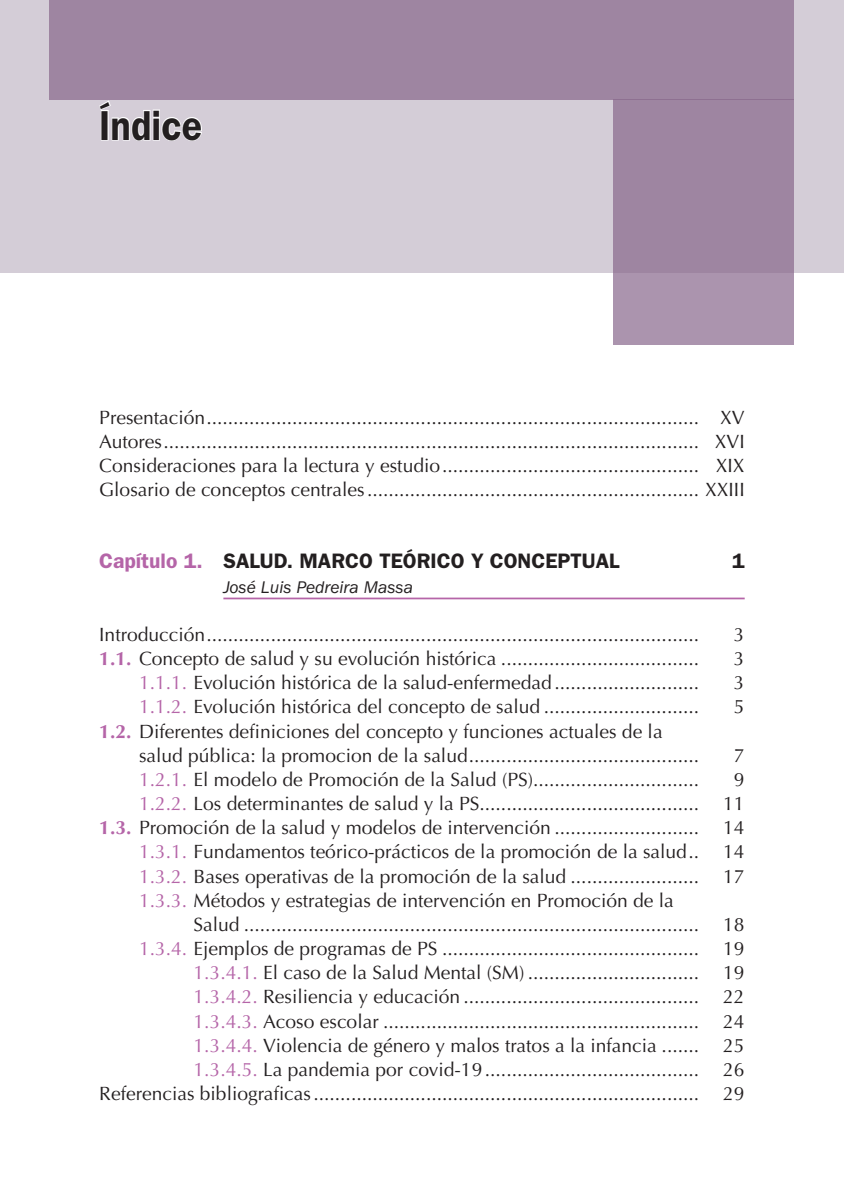
<style>
.page{position:relative;width:844px;height:1191px;background:#fff}
.page>*{position:absolute;margin:0;border:0;box-sizing:border-box;transform-origin:0 0}
.t1{font:600 42px "ITC Franklin Gothic Std";color:#231f20;scale:.9 1}
.t2{font:600 21px "ITC Franklin Gothic Std";color:#231f20}
.t3{font:19.25px/24.2px "Optima LT Std";color:#231f20}
.t4{font:italic 17.5px "ITC Franklin Gothic Std";color:#231f20}
.s1{color:#b565a8}
.s2{font-weight:700;color:#b565a8}
</style>
<div class="page">
<hr style="left:223px;top:597px;width:521px;height:2px;background:#b565a8">
<div style="left:0;top:0;width:843px;height:272px;background:#d4cdd7"></div>
<div style="left:50px;top:0;width:744px;height:99px;background:#9e85a1"></div>
<div style="left:613px;top:99px;width:181px;height:246px;background:linear-gradient(to right,#a289a5,#a289a5)"></div>
<svg style="left:98px;top:99px;width:105px;height:42px"></svg>
<h1 class="t1" style="left:99px;top:100px;width:116px">Índice</h1>
<p class="t3" style="left:99px;top:405px;width:646px;text-align:justify">Presentación............................................................................................ XV Autores.................................................................................................... XVI Consideraciones para la lectura y estudio................................................ XIX Glosario de conceptos centrales.............................................................. XXIII</p>
<p class="t2" style="left:99px;top:549px;width:522px"><span class="s1">Capítulo 1.</span> SALUD. MARCO TEÓRICO Y CONCEPTUAL</p>
<p class="t2" style="left:732px;top:549px;width:14px">1</p>
<p class="t4" style="left:223px;top:577px;width:191px">José Luis Pedreira Massa</p>
<p class="t3" style="left:99px;top:622px;width:601px">Introducción............................................................................................</p>
<p class="t3" style="left:733px;top:622px;width:12px">3</p>
<p class="t3" style="left:99px;top:647px;width:601px"><span class="s2">1.1.</span> Concepto de salud y su evolución histórica .....................................</p>
<p class="t3" style="left:733px;top:647px;width:12px">3</p>
<p class="t3" style="left:139px;top:671px;width:561px"><span class="s1">1.1.1.</span> Evolución histórica de la salud-enfermedad...........................</p>
<p class="t3" style="left:733px;top:671px;width:12px">3</p>
<p class="t3" style="left:139px;top:695px;width:561px"><span class="s1">1.1.2.</span> Evolución histórica del concepto de salud .............................</p>
<p class="t3" style="left:733px;top:695px;width:12px">5</p>
<p class="t3" style="left:139px;top:719px;width:561px;text-indent:-40px"><span class="s2">1.2.</span> Diferentes definiciones del concepto y funciones actuales de la salud pública: la promocion de la salud...........................................</p>
<p class="t3" style="left:733px;top:743px;width:12px">7</p>
<p class="t3" style="left:139px;top:767px;width:561px"><span class="s1">1.2.1.</span> El modelo de Promoción de la Salud (PS)...............................</p>
<p class="t3" style="left:733px;top:767px;width:12px">9</p>
<p class="t3" style="left:139px;top:792px;width:561px"><span class="s1">1.2.2.</span> Los determinantes de salud y la PS.........................................</p>
<p class="t3" style="left:723px;top:792px;width:23px">11</p>
<p class="t3" style="left:99px;top:816px;width:601px"><span class="s2">1.3.</span> Promoción de la salud y modelos de intervención ...........................</p>
<p class="t3" style="left:723px;top:816px;width:23px">14</p>
<p class="t3" style="left:139px;top:840px;width:561px"><span class="s1">1.3.1.</span> Fundamentos teórico-prácticos de la promoción de la salud..</p>
<p class="t3" style="left:723px;top:840px;width:23px">14</p>
<p class="t3" style="left:139px;top:864px;width:561px"><span class="s1">1.3.2.</span> Bases operativas de la promoción de la salud ........................</p>
<p class="t3" style="left:723px;top:864px;width:23px">17</p>
<p class="t3" style="left:193px;top:888px;width:507px;text-indent:-55px"><span class="s1">1.3.3.</span> Métodos y estrategias de intervención en Promoción de la<br>Salud .....................................................................................</p>
<p class="t3" style="left:723px;top:912px;width:23px">18</p>
<p class="t3" style="left:139px;top:936px;width:561px"><span class="s1">1.3.4.</span> Ejemplos de programas de PS ................................................</p>
<p class="t3" style="left:723px;top:936px;width:23px">19</p>
<p class="t3" style="left:193px;top:961px;width:507px"><span class="s1">1.3.4.1.</span> El caso de la Salud Mental (SM) ................................</p>
<p class="t3" style="left:723px;top:961px;width:23px">19</p>
<p class="t3" style="left:193px;top:985px;width:507px"><span class="s1">1.3.4.2.</span> Resiliencia y educación ............................................</p>
<p class="t3" style="left:723px;top:985px;width:23px">22</p>
<p class="t3" style="left:193px;top:1009px;width:507px"><span class="s1">1.3.4.3.</span> Acoso escolar ...........................................................</p>
<p class="t3" style="left:723px;top:1009px;width:23px">24</p>
<p class="t3" style="left:193px;top:1033px;width:507px"><span class="s1">1.3.4.4.</span> Violencia de género y malos tratos a la infancia .......</p>
<p class="t3" style="left:723px;top:1033px;width:23px">25</p>
<p class="t3" style="left:193px;top:1057px;width:507px"><span class="s1">1.3.4.5.</span> La pandemia por covid-19........................................</p>
<p class="t3" style="left:723px;top:1057px;width:23px">26</p>
<p class="t3" style="left:99px;top:1081px;width:601px">Referencias bibliograficas........................................................................</p>
<p class="t3" style="left:723px;top:1081px;width:23px">29</p>
</div>
